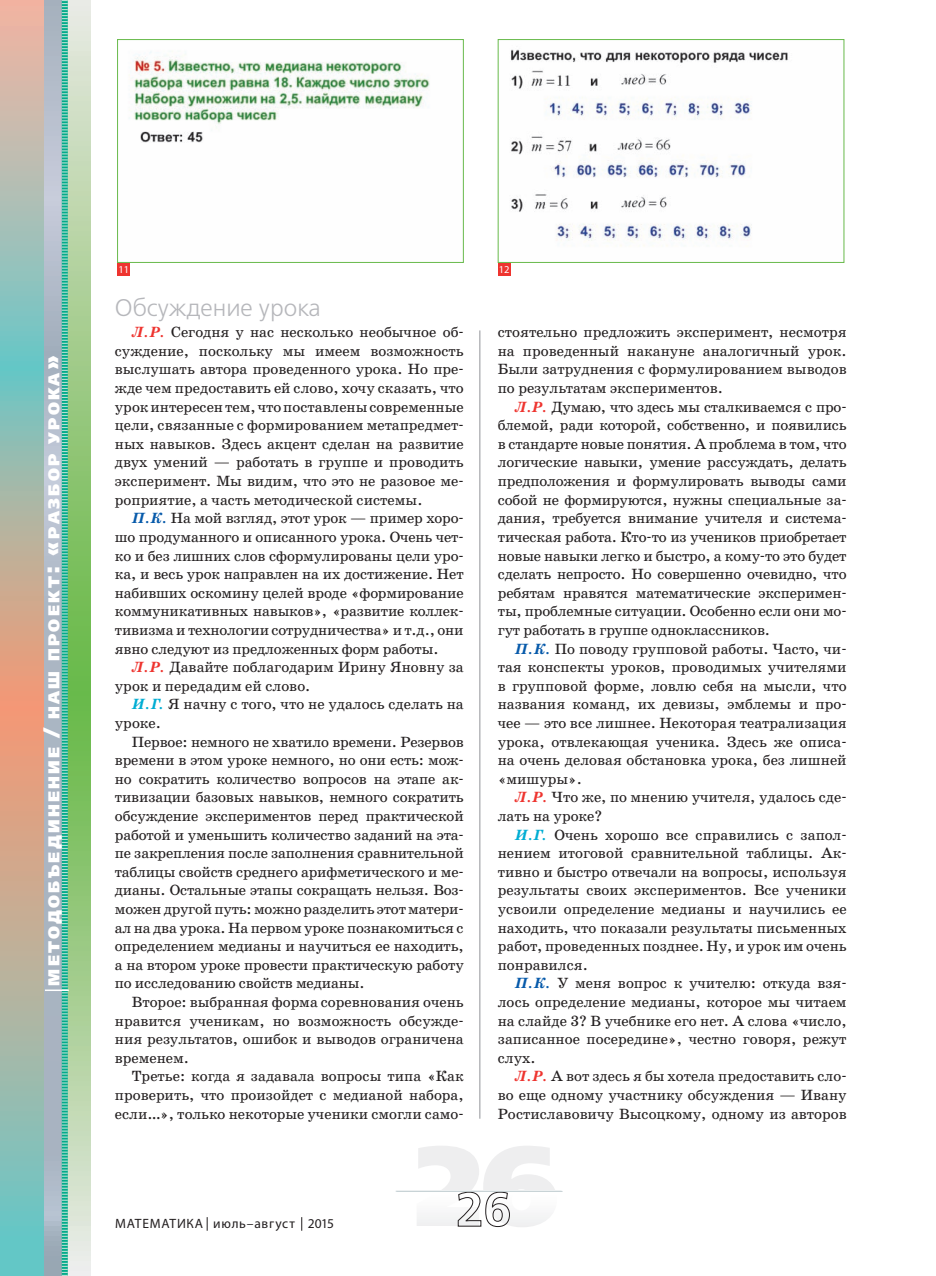
<style>
.page{position:relative;width:936px;height:1276px;background:#fff}
.page>*{position:absolute;margin:0;border:0;box-sizing:border-box;transform-origin:0 0}
.t1{font:24px "Free Set";color:#b6b7bb}
.t2{font:800 15.75px "Free Set";letter-spacing:.145em;color:#fff}
.t3{font:15px/18.6px "School";color:#231f20;text-align:justify}
.t4{font:13.5px "Myriad Pro";letter-spacing:.05em;color:#231f20}
.t5{font:10.5px "Myriad Pro";color:#fff}
.s1{font-size:22.5px}
.s2{font-weight:700;font-style:italic;color:#ee342f}
.s3{font-weight:700;font-style:italic;color:#075aaa}
.s4{font-weight:700;font-style:italic;color:#00add3}
</style>
<div class="page">
<svg style="left:207px;top:1217px;width:1px;height:13px"></svg>
<svg style="left:301px;top:1217px;width:1px;height:13px"></svg>
<svg style="left:396px;top:1190px;width:167px;height:37px"></svg>
<hr style="left:395px;top:1191px;width:166px;height:1px;background:#c8d3d6">
<svg style="left:69px;top:0;width:22px;height:1276px;background:#a5ce91"></svg>
<svg style="left:0;top:0;width:44px;height:1276px;background:#b1b5a4"></svg>
<svg style="left:44px;top:0;width:17px;height:1276px;background:#aeb9c6"></svg>
<svg style="left:61px;top:0;width:8px;height:1276px;background:#59bca9"></svg>
<hr style="left:479px;top:330px;width:1px;height:788px;background:#b6b7bb">
<img style="left:511px;top:49px;width:277px;height:197px">
<div style="left:497px;top:39px;width:347px;height:224px;border:1px solid #68ba4b"></div>
<img style="left:129px;top:51px;width:301px;height:92px">
<div style="left:117px;top:39px;width:346px;height:224px;border:1px solid #68ba4b"></div>
<div style="left:497px;top:263px;width:13px;height:12px;background:#ee342f"></div>
<div style="left:117px;top:263px;width:13px;height:12px;background:#ee342f"></div>
<hr style="left:45px;top:989px;width:24px;height:2px;background:#fff">
<p class="t2" style="left:44px;top:985px;width:631px;rotate:-90deg">МЕТОДОБЪЕДИНЕНИЕ <span class="s1">/</span> НАШ ПРОЕКТ<span class="s1">: «</span>РАЗБОР УРОКА<span class="s1">»</span></p>
<p class="t5" style="left:118px;top:263px;width:12px">11</p>
<p class="t5" style="left:499px;top:263px;width:12px">12</p>
<h1 class="t1" style="left:115px;top:293px;width:207px">Обсуждение урока</h1>
<p class="t3" style="left:115px;top:323px;width:350px;text-indent:17px"><span class="s2">Л.Р.</span> Сегодня у нас несколько необычное об&shy;суждение, поскольку мы имеем возможность выслушать автора проведенного урока. Но пре&shy;жде чем предоставить ей слово, хочу сказать, что урок интересен тем, что поставлены современные цели, связанные с формированием метапредмет&shy;ных навыков. Здесь акцент сделан на развитие двух умений — работать в группе и проводить эксперимент. Мы видим, что это не разовое ме&shy;роприятие, а часть методической системы.</p>
<p class="t3" style="left:115px;top:509px;width:350px;text-indent:17px"><span class="s3">П.К.</span> На мой взгляд, этот урок — пример хоро&shy;шо продуманного и описанного урока. Очень чет&shy;ко и без лишних слов сформулированы цели уро&shy;ка, и весь урок направлен на их достижение. Нет набивших оскомину целей вроде «формирование коммуникативных навыков», «развитие коллек&shy;тивизма и технологии сотрудничества» и т.д., они явно следуют из предложенных форм работы.</p>
<p class="t3" style="left:115px;top:658px;width:350px;text-indent:17px"><span class="s2">Л.Р.</span> Давайте поблагодарим Ирину Яновну за урок и передадим ей слово.</p>
<p class="t3" style="left:115px;top:695px;width:350px;text-indent:17px"><span class="s4">И.Г.</span> Я начну с того, что не удалось сделать на уроке.</p>
<p class="t3" style="left:115px;top:732px;width:350px;text-indent:17px">Первое: немного не хватило времени. Резервов времени в этом уроке немного, но они есть: мож&shy;но сократить количество вопросов на этапе ак&shy;тивизации базовых навыков, немного сократить обсуждение экспериментов перед практической работой и уменьшить количество заданий на эта&shy;пе закрепления после заполнения сравнительной таблицы свойств среднего арифметического и ме&shy;дианы. Остальные этапы сокращать нельзя. Воз&shy;можен другой путь: можно разделить этот матери&shy;ал на два урока. На первом уроке познакомиться с определением медианы и научиться ее находить, а на втором уроке провести практическую работу по исследованию свойств медианы.</p>
<p class="t3" style="left:115px;top:993px;width:350px;text-indent:17px">Второе: выбранная форма соревнования очень нравится ученикам, но возможность обсужде&shy;ния результатов, ошибок и выводов ограничена временем.</p>
<p class="t3" style="left:115px;top:1067px;width:350px;text-indent:17px">Третье: когда я задавала вопросы типа «Как проверить, что произойдет с медианой набора, если…», только некоторые ученики смогли само-</p>
<p class="t3" style="left:497px;top:323px;width:350px">стоятельно предложить эксперимент, несмотря на проведенный накануне аналогичный урок.<br>Были затруднения с формулированием выводов по результатам экспериментов.</p>
<p class="t3" style="left:497px;top:397px;width:350px;text-indent:17px"><span class="s2">Л.Р.</span> Думаю, что здесь мы сталкиваемся с про&shy;блемой, ради которой, собственно, и появились в стандарте новые понятия. А проблема в том, что логические навыки, умение рассуждать, делать предположения и формулировать выводы сами собой не формируются, нужны специальные за&shy;дания, требуется внимание учителя и система&shy;тическая работа. Кто-то из учеников приобретает новые навыки легко и быстро, а кому-то это будет сделать непросто. Но совершенно очевидно, что ребятам нравятся математические эксперимен&shy;ты, проблемные ситуации. Особенно если они мо&shy;гут работать в группе одноклассников.</p>
<p class="t3" style="left:497px;top:639px;width:350px;text-indent:17px"><span class="s3">П.К.</span> По поводу групповой работы. Часто, чи&shy;тая конспекты уроков, проводимых учителями в групповой форме, ловлю себя на мысли, что названия команд, их девизы, эмблемы и про&shy;чее — это все лишнее. Некоторая театрализация урока, отвлекающая ученика. Здесь же описа&shy;на очень деловая обстановка урока, без лишней «мишуры».</p>
<p class="t3" style="left:497px;top:788px;width:350px;text-indent:17px"><span class="s2">Л.Р.</span> Что же, по мнению учителя, удалось сде&shy;лать на уроке?</p>
<p class="t3" style="left:497px;top:825px;width:350px;text-indent:17px"><span class="s4">И.Г.</span> Очень хорошо все справились с запол&shy;нением итоговой сравнительной таблицы. Ак&shy;тивно и быстро отвечали на вопросы, используя результаты своих экспериментов. Все ученики усвоили определение медианы и научились ее находить, что показали результаты письменных работ, проведенных позднее. Ну, и урок им очень понравился.</p>
<p class="t3" style="left:497px;top:974px;width:350px;text-indent:17px"><span class="s3">П.К.</span> У меня вопрос к учителю: откуда взя&shy;лось определение медианы, которое мы читаем на слайде 3? В учебнике его нет. А слова «число, записанное посередине», честно говоря, режут слух.</p>
<p class="t3" style="left:497px;top:1067px;width:350px;text-indent:17px"><span class="s2">Л.Р.</span> А вот здесь я бы хотела предоставить сло&shy;во еще одному участнику обсуждения — Ивану Ростиславовичу Высоцкому, одному из авторов</p>
<p class="t4" style="left:115px;top:1214px;width:220px">МАТЕМАТИКА июль–август 2015</p>
</div>
